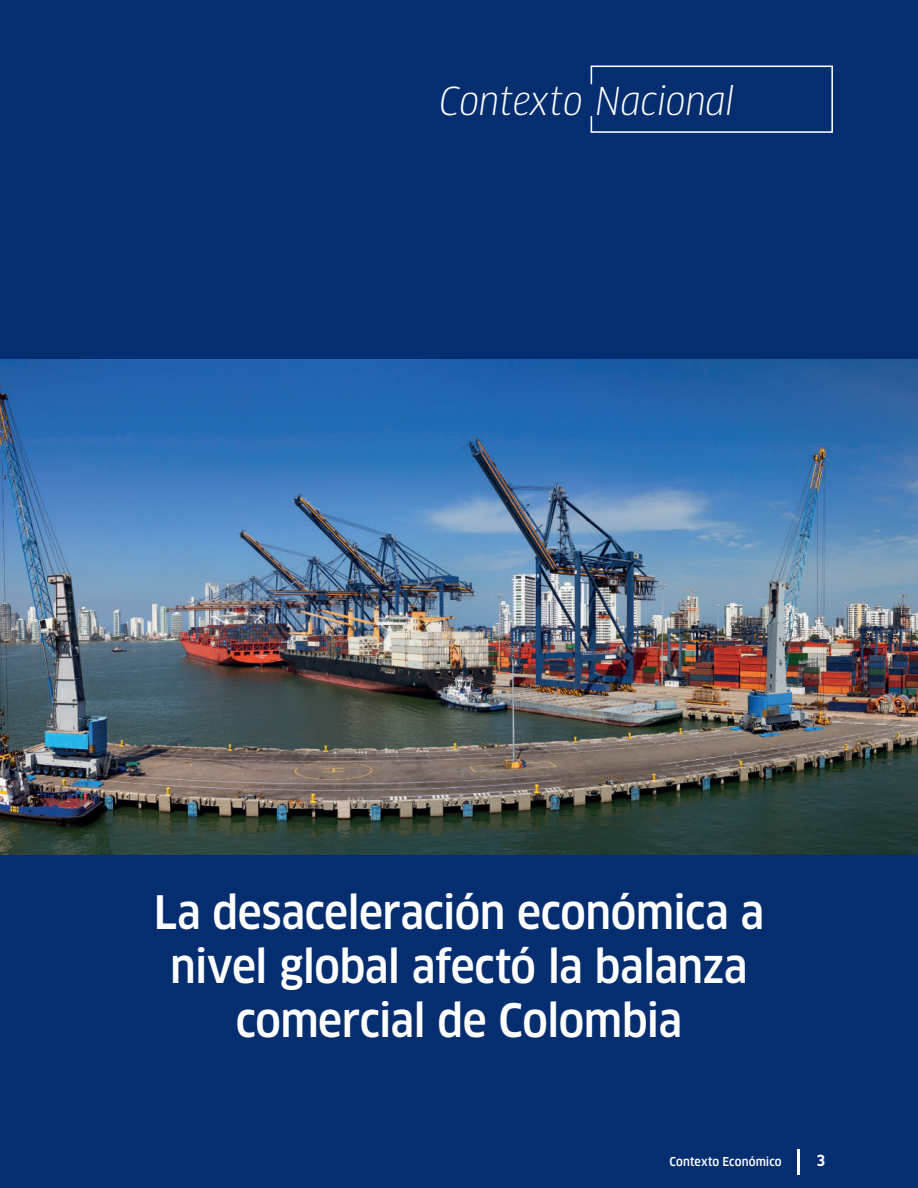
<style>
.page{position:relative;width:918px;height:1188px;background:#052e70}
.page>*{position:absolute;margin:0;border:0;box-sizing:border-box;transform-origin:0 0}
.t1{font:500 45px/54px "Clan Pro Narr";letter-spacing:-.015em;color:#fff;text-align:center}
.t2{font:italic 37.5px "Clan Pro Narr";color:#fff}
.t3{font:700 15px "Clan Pro Narr";color:#fff}
.t4{font:500 12px "Clan Pro Narr";letter-spacing:.01em;color:#fff}
</style>
<div class="page">
<img style="left:0;top:359px;width:918px;height:495px">
<hr style="left:797px;top:1149px;width:2px;height:25px;background:#fff">
<svg style="left:590px;top:65px;width:243px;height:68px"></svg>
<p class="t2" style="left:439px;top:79px;width:296px">Contexto Nacional</p>
<p class="t1" style="left:154px;top:886px;width:612px">La desaceleración económica a nivel global afectó la balanza comercial de Colombia</p>
<p class="t4" style="left:670px;top:1155px;width:114px">Contexto Económico</p>
<p class="t3" style="left:817px;top:1152px;width:10px">3</p>
</div>
